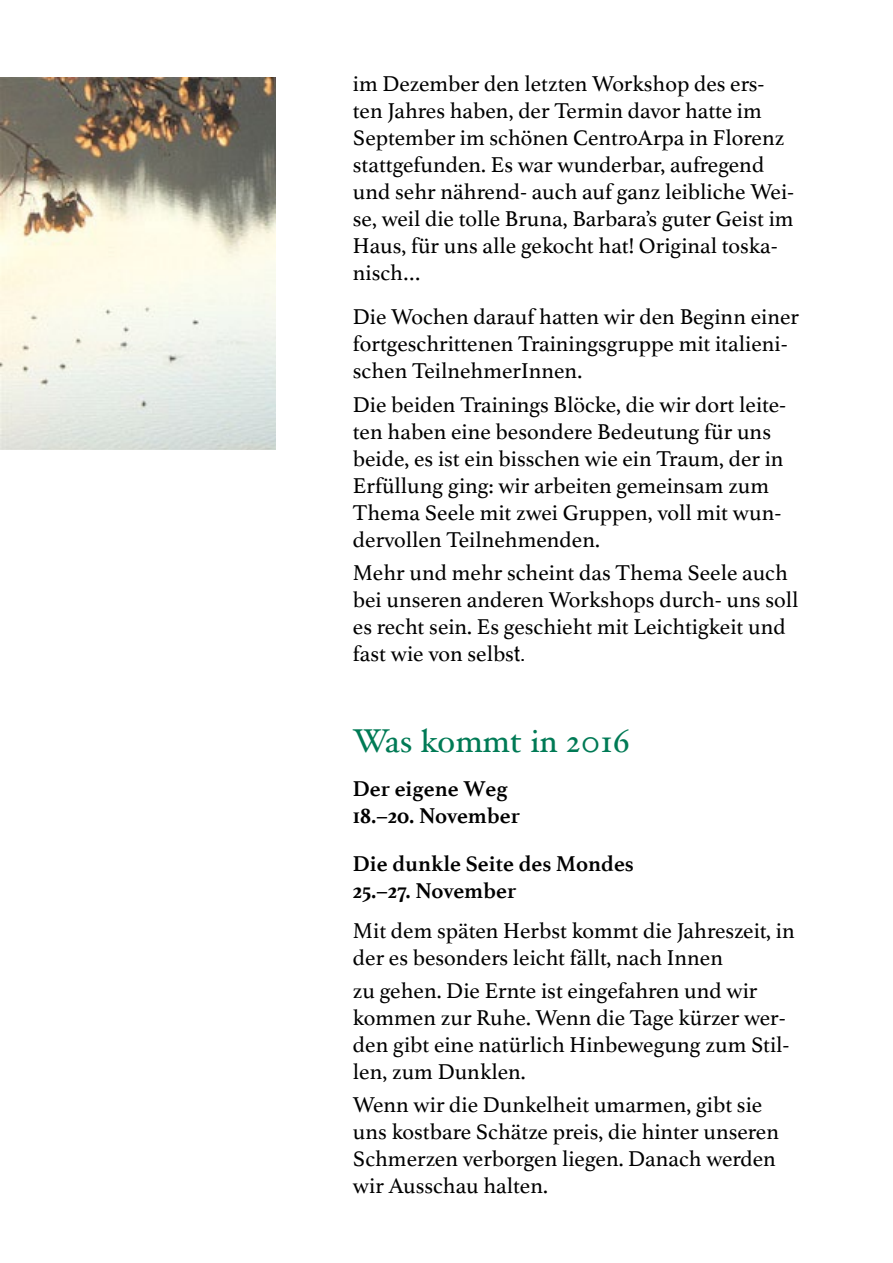
<style>
.page{position:relative;width:893px;height:1263px;background:#fff}
.page>*{position:absolute;margin:0;border:0;box-sizing:border-box;transform-origin:0 0}
.t1{font:33px "Hoefler Text";color:#007a55}
.t2{font:22.5px/27px "Athelas";color:#000}
.t3{font:700 22.5px/27px "Athelas";color:#000}
.s1{font-family:"Arial";font-size:21px}
</style>
<div class="page">
<img style="left:0;top:77px;width:276px;height:372px">
<p class="t2" style="left:353px;top:70px;width:443px">im Dezember den letzten Workshop des ers&shy;ten Jahres haben, der Termin davor hatte im September im schönen CentroArpa in Florenz stattgefunden. Es war wunderbar, aufregend und sehr nährend- auch auf ganz leibliche Wei&shy;se, weil die tolle Bruna, Barbara’s guter Geist im Haus, für uns alle gekocht hat! Original toska&shy;nisch…</p>
<p class="t2" style="left:353px;top:303px;width:448px">Die Wochen darauf hatten wir den Beginn einer fortgeschrittenen Trainingsgruppe mit italieni&shy;schen TeilnehmerInnen.</p>
<p class="t2" style="left:353px;top:390px;width:435px">Die beiden Trainings Blöcke, die wir dort leite&shy;ten haben eine besondere Bedeutung für uns beide, es ist ein bisschen wie ein Traum, der in Erfüllung ging: wir arbeiten gemeinsam zum Thema Seele mit zwei Gruppen, voll mit wun&shy;dervollen Teilnehmenden.</p>
<p class="t2" style="left:353px;top:558px;width:447px">Mehr und mehr scheint das Thema Seele auch bei unseren anderen Workshops durch- uns soll es recht sein. Es geschieht mit Leichtigkeit und fast wie von selbs<span class="s1">t.</span></p>
<h1 class="t1" style="left:353px;top:721px;width:279px">Was kommt in 2016</h1>
<p class="t3" style="left:353px;top:774px;width:168px">Der eigene Weg<br>18.–20. November</p>
<p class="t3" style="left:353px;top:849px;width:282px">Die dunkle Seite des Mondes<br>25.–27. November</p>
<p class="t2" style="left:353px;top:916px;width:443px">Mit dem späten Herbst kommt die Jahreszeit, in der es besonders leicht fällt, nach Innen</p>
<p class="t2" style="left:353px;top:976px;width:438px">zu gehen. Die Ernte ist eingefahren und wir kommen zur Ruhe. Wenn die Tage kürzer wer&shy;den gibt eine natürlich Hinbewegung zum Stil&shy;len, zum Dunklen.</p>
<p class="t2" style="left:353px;top:1091px;width:428px">Wenn wir die Dunkelheit umarmen, gibt sie uns kostbare Schätze preis, die hinter unseren Schmerzen verborgen liegen. Danach werden wir Ausschau halten.</p>
</div>
